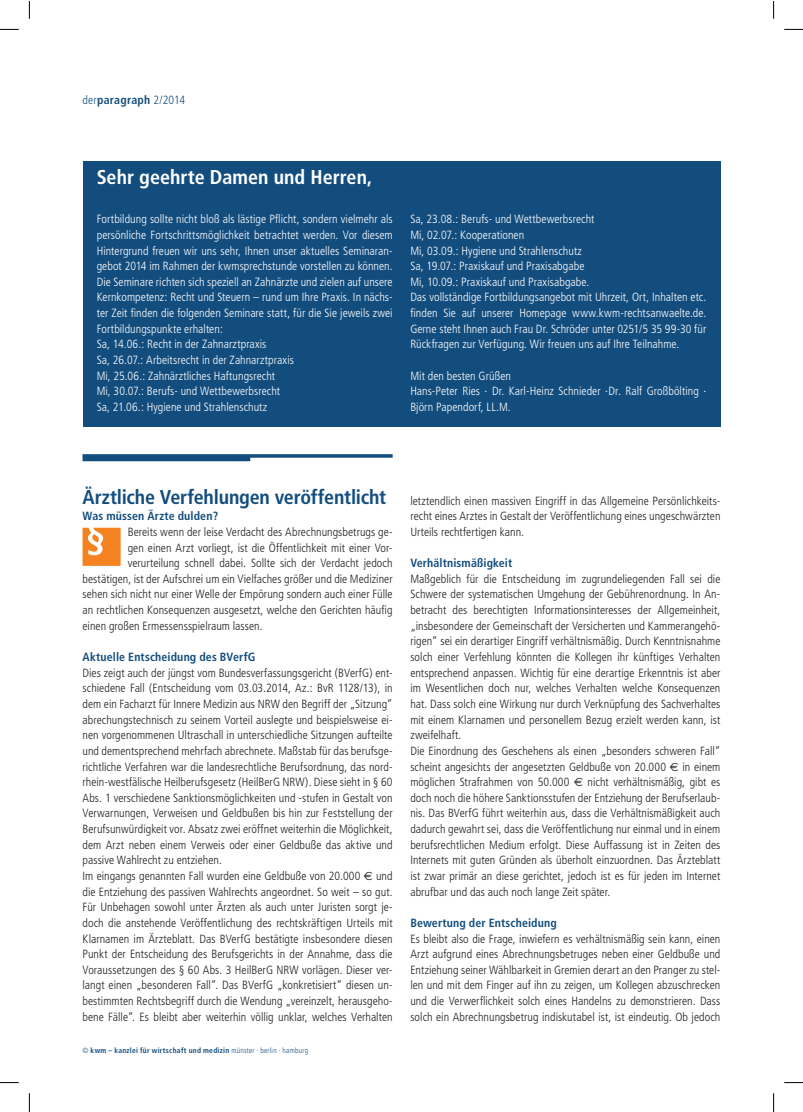
<style>
.page{position:relative;width:803px;height:1112px;background:#fff}
.page>*{position:absolute;margin:0;border:0;box-sizing:border-box;transform-origin:0 0}
.t1{font:700 condensed 20px "Frutiger";letter-spacing:-.01em;color:#134d7e}
.t2{font:700 condensed 20px "Frutiger";color:#fff}
.t3{font:300 condensed 11.88px/15.6px "Frutiger";letter-spacing:.005em;color:#231f20}
.t4{font:300 condensed 11.88px/15.6px "Frutiger";letter-spacing:.005em;color:#fff}
.t5{font:700 condensed 11.88px "Frutiger";letter-spacing:.01em;color:#134d7e}
.t6{font:300 condensed 11.88px "Frutiger";letter-spacing:.005em;color:#134d7e}
.t7{font:700 condensed 7.5px "Frutiger";letter-spacing:.04em;color:#134d7e}
.s1{font-weight:700}
.s2{font-family:"Euro Sans";font-weight:400;font-stretch:normal}
.s3{font-weight:300}
</style>
<div class="page">
<div style="left:83px;top:160px;width:637px;height:266px;background:#134d7e"></div>
<svg style="left:83px;top:527px;width:38px;height:38px"></svg>
<svg style="left:83px;top:454px;width:310px;height:7px"></svg>
<svg style="left:0;top:29px;width:19px;height:1px"></svg>
<svg style="left:784px;top:29px;width:18px;height:1px"></svg>
<svg style="left:0;top:1082px;width:19px;height:1px"></svg>
<svg style="left:784px;top:1082px;width:18px;height:1px"></svg>
<svg style="left:29px;top:1px;width:1px;height:18px"></svg>
<svg style="left:29px;top:1093px;width:1px;height:18px"></svg>
<svg style="left:773px;top:1px;width:1px;height:18px"></svg>
<svg style="left:773px;top:1093px;width:1px;height:18px"></svg>
<p class="t6" style="left:83px;top:93px;width:104px">der<span class="s1">paragraph</span> 2/2014</p>
<h1 class="t2" style="left:97px;top:165px;width:277px">Sehr geehrte Damen und Herren,</h1>
<p class="t4" style="left:97px;top:211px;width:297px">Fortbildung sollte nicht bloß als lästige Pflicht, sondern vielmehr als persönliche Fortschrittsmöglichkeit betrachtet werden. Vor diesem Hintergrund freuen wir uns sehr, Ihnen unser aktuelles Seminaran&shy;gebot 2014 im Rahmen der kwmsprechstunde vorstellen zu können.<br>Die Seminare richten sich speziell an Zahnärzte und zielen auf unsere Kernkompetenz: Recht und Steuern – rund um Ihre Praxis. In nächs&shy;ter Zeit finden die folgenden Seminare statt, für die Sie jeweils zwei Fortbildungspunkte erhalten:<br>Sa, 14.06.: Recht in der Zahnarztpraxis<br>Sa, 26.07.: Arbeitsrecht in der Zahnarztpraxis<br>Mi, 25.06.: Zahnärztliches Haftungsrecht<br>Mi, 30.07.: Berufs- und Wettbewerbsrecht<br>Sa, 21.06.: Hygiene und Strahlenschutz</p>
<p class="t4" style="left:410px;top:211px;width:297px">Sa, 23.08.: Berufs- und Wettbewerbsrecht<br>Mi, 02.07.: Kooperationen<br>Mi, 03.09.: Hygiene und Strahlenschutz<br>Sa, 19.07.: Praxiskauf und Praxisabgabe<br>Mi, 10.09.: Praxiskauf und Praxisabgabe.<br>Das vollständige Fortbildungsangebot mit Uhrzeit, Ort, Inhalten etc. finden Sie auf unserer Homepage www.kwm-rechtsanwaelte.de.<br>Gerne steht Ihnen auch Frau Dr. Schröder unter 0251/5 35 99-30 für Rückfragen zur Verfügung. Wir freuen uns auf Ihre Teilnahme.</p>
<p class="t4" style="left:410px;top:368px;width:297px">Mit den besten Grüßen<br>Hans-Peter Ries · Dr. Karl-Heinz Schnieder ·Dr. Ralf Großbölting ·<br>Björn Papendorf, LL.M.</p>
<h1 class="t1" style="left:83px;top:485px;width:305px">Ärztliche Verfehlungen veröffentlicht</h1>
<p class="t5" style="left:83px;top:509px;width:137px">Was müssen Ärzte dulden?</p>
<p class="t3" style="left:128px;top:524px;width:266px">Bereits wenn der leise Verdacht des Abrechnungsbetrugs ge-</p>
<p class="t3" style="left:128px;top:539px;width:266px">gen einen Arzt vorliegt, ist die Öffentlichkeit mit einer Vor-</p>
<p class="t3" style="left:128px;top:555px;width:266px">verurteilung schnell dabei. Sollte sich der Verdacht jedoch</p>
<p class="t3" style="left:83px;top:571px;width:312px">bestätigen, ist der Aufschrei um ein Vielfaches größer und die Mediziner</p>
<p class="t3" style="left:83px;top:586px;width:312px">sehen sich nicht nur einer Welle der Empörung sondern auch einer Fülle</p>
<p class="t3" style="left:83px;top:602px;width:312px">an rechtlichen Konsequenzen ausgesetzt, welche den Gerichten häufig</p>
<p class="t3" style="left:83px;top:618px;width:182px">einen großen Ermessensspielraum lassen.</p>
<p class="t5" style="left:83px;top:649px;width:175px">Aktuelle Entscheidung des BVerfG</p>
<p class="t3" style="left:83px;top:664px;width:312px">Dies zeigt auch der jüngst vom Bundesverfassungsgericht (BVerfG) ent&shy;schiedene Fall (Entscheidung vom 03.03.2014, Az.: BvR 1128/13), in dem ein Facharzt für Innere Medizin aus NRW den Begriff der „Sitzung“ abrechungstechnisch zu seinem Vorteil auslegte und beispielsweise ei&shy;nen vorgenommenen Ultraschall in unterschiedliche Sitzungen aufteilte und dementsprechend mehrfach abrechnete. Maßstab für das berufsge&shy;richtliche Verfahren war die landesrechtliche Berufsordnung, das nord&shy;rhein-westfälische Heilberufsgesetz (HeilBerG NRW). Diese sieht in § 60<br>Abs. 1 verschiedene Sanktionsmöglichkeiten und -stufen in Gestalt von Verwarnungen, Verweisen und Geldbußen bis hin zur Feststellung der Berufsunwürdigkeit vor. Absatz zwei eröffnet weiterhin die Möglichkeit, dem Arzt neben einem Verweis oder einer Geldbuße das aktive und passive Wahlrecht zu entziehen.<br>Im eingangs genannten Fall wurden eine Geldbuße von 20.000 <span class="s2">€</span> und die Entziehung des passiven Wahlrechts angeordnet. So weit – so gut.<br>Für Unbehagen sowohl unter Ärzten als auch unter Juristen sorgt je&shy;doch die anstehende Veröffentlichung des rechtskräftigen Urteils mit Klarnamen im Ärzteblatt. Das BVerfG bestätigte insbesondere diesen Punkt der Entscheidung des Berufsgerichts in der Annahme, dass die Voraussetzungen des § 60 Abs. 3 HeilBerG NRW vorlägen. Dieser ver&shy;langt einen „besonderen Fall“. Das BVerfG „konkretisiert“ diesen un&shy;bestimmten Rechtsbegriff durch die Wendung „vereinzelt, herausgeho&shy;bene Fälle“. Es bleibt aber weiterhin völlig unklar, welches Verhalten</p>
<p class="t7" style="left:83px;top:1045px;width:227px"><span class="s3">©</span> kwm – kanzlei für wirtschaft und medizin <span class="s3">münster · berlin · hamburg</span></p>
<p class="t3" style="left:410px;top:492px;width:312px;text-align:justify">letztendlich einen massiven Eingriff in das Allgemeine Persönlichkeits&shy;recht eines Arztes in Gestalt der Veröffentlichung eines ungeschwärzten Urteils rechtfertigen kann.</p>
<p class="t5" style="left:410px;top:556px;width:103px">Verhältnismäßigkeit</p>
<p class="t3" style="left:410px;top:571px;width:312px">Maßgeblich für die Entscheidung im zugrundeliegenden Fall sei die Schwere der systematischen Umgehung der Gebührenordnung. In An&shy;betracht des berechtigten Informationsinteresses der Allgemeinheit, „insbesondere der Gemeinschaft der Versicherten und Kammerangehö&shy;rigen“ sei ein derartiger Eingriff verhältnismäßig. Durch Kenntnisnahme solch einer Verfehlung könnten die Kollegen ihr künftiges Verhalten entsprechend anpassen. Wichtig für eine derartige Erkenntnis ist aber im Wesentlichen doch nur, welches Verhalten welche Konsequenzen hat. Dass solch eine Wirkung nur durch Verknüpfung des Sachverhaltes mit einem Klarnamen und personellem Bezug erzielt werden kann, ist zweifelhaft.<br>Die Einordnung des Geschehens als einen „besonders schweren Fall“ scheint angesichts der angesetzten Geldbuße von 20.000 <span class="s2">€</span> in einem möglichen Strafrahmen von 50.000 <span class="s2">€</span> nicht verhältnismäßig, gibt es doch noch die höhere Sanktionsstufen der Entziehung der Berufserlaub&shy;nis. Das BVerfG führt weiterhin aus, dass die Verhältnismäßigkeit auch dadurch gewahrt sei, dass die Veröffentlichung nur einmal und in einem berufsrechtlichen Medium erfolgt. Diese Auffassung ist in Zeiten des Internets mit guten Gründen als überholt einzuordnen. Das Ärzteblatt ist zwar primär an diese gerichtet, jedoch ist es für jeden im Internet abrufbar und das auch noch lange Zeit später.</p>
<p class="t5" style="left:410px;top:915px;width:148px">Bewertung der Entscheidung</p>
<p class="t3" style="left:410px;top:930px;width:312px;text-align:justify">Es bleibt also die Frage, inwiefern es verhältnismäßig sein kann, einen Arzt aufgrund eines Abrechnungsbetruges neben einer Geldbuße und Entziehung seiner Wählbarkeit in Gremien derart an den Pranger zu stel&shy;len und mit dem Finger auf ihn zu zeigen, um Kollegen abzuschrecken und die Verwerflichkeit solch eines Handelns zu demonstrieren. Dass solch ein Abrechnungsbetrug indiskutabel ist, ist eindeutig. Ob jedoch</p>
</div>
